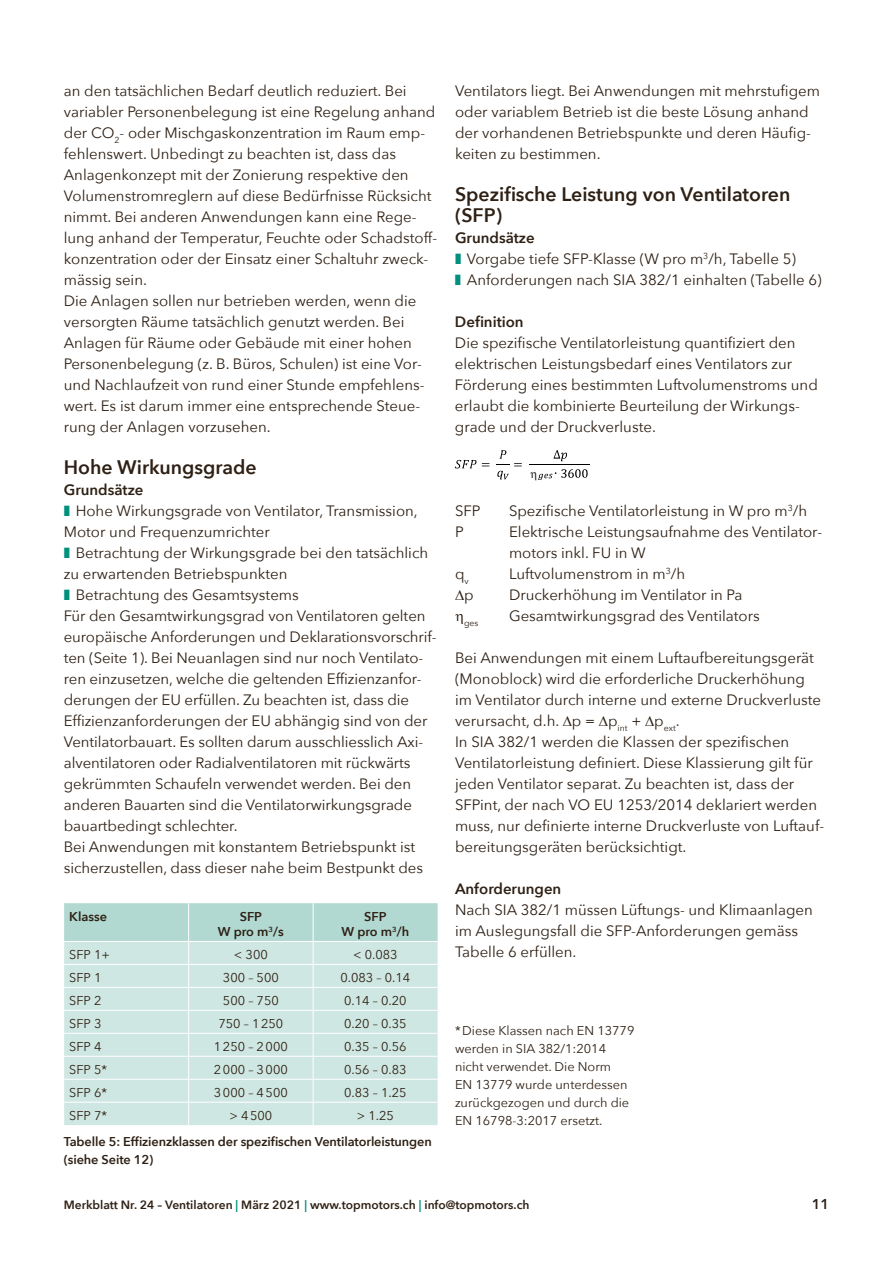
<style>
.page{position:relative;width:893px;height:1263px;background:#fff}
.page>*{position:absolute;margin:0;border:0;box-sizing:border-box;transform-origin:0 0}
.t1{font:600 19.5px/21px "Avenir Next";color:#2e2014}
.t2{font:15px/21px "Avenir Next";color:#2e2014}
.t3{font:600 15px "Avenir Next";color:#2e2014}
.t4{font:600 14.25px "Avenir Next";color:#2e2014}
.t5{font:12.75px/18px "Avenir Next";color:#2e2014}
.t6{font:600 12.75px/15px "Avenir Next";letter-spacing:-.01em;color:#2e2014;text-align:center}
.t7{font:600 12px "Avenir Next";color:#2e2014}
.t8{font:8.7px "Avenir Next";color:#2e2014}
.s1{font-weight:600}
.s2{color:#00907d}
</style>
<div class="page">
<svg style="left:64px;top:903px;width:374px;height:222px;background:#cce5e0"></svg>
<svg style="left:455px;top:460px;width:34px;height:8px"></svg>
<svg style="left:497px;top:450px;width:25px;height:29px"></svg>
<svg style="left:554px;top:450px;width:13px;height:11px"></svg>
<hr style="left:529px;top:464px;width:60px;height:1px;background:#000">
<svg style="left:538px;top:469px;width:50px;height:11px"></svg>
<p class="t2" style="left:64px;top:80px;width:375px">an den tatsächlichen Bedarf deutlich reduziert. Bei variabler Personenbelegung ist eine Regelung anhand der CO<sub>2</sub>- oder Mischgaskonzentration im Raum emp&shy;fehlenswert. Unbedingt zu beachten ist, dass das Anlagenkonzept mit der Zonierung respektive den Volumenstromreglern auf diese Bedürfnisse Rücksicht nimmt. Bei anderen Anwendungen kann eine Rege&shy;lung anhand der Temperatur, Feuchte oder Schadstoff&shy;konzentration oder der Einsatz einer Schaltuhr zweck&shy;mässig sein.<br>Die Anlagen sollen nur betrieben werden, wenn die versorgten Räume tatsächlich genutzt werden. Bei Anlagen für Räume oder Gebäude mit einer hohen Personenbelegung (z. B. Büros, Schulen) ist eine Vor&shy;und Nachlaufzeit von rund einer Stunde empfehlens&shy;wert. Es ist darum immer eine entsprechende Steue&shy;rung der Anlagen vorzusehen.</p>
<h1 class="t1" style="left:64px;top:456px;width:194px">Hohe Wirkungsgrade</h1>
<p class="t3" style="left:64px;top:477px;width:81px">Grundsätze</p>
<p class="t2" style="left:64px;top:500px;width:356px;text-indent:12px">Hohe Wirkungsgrade von Ventilator, Transmission,<br>Motor und Frequenzumrichter</p>
<p class="t2" style="left:76px;top:542px;width:354px">Betrachtung der Wirkungsgrade bei den tatsächlich</p>
<p class="t2" style="left:64px;top:563px;width:225px">zu erwartenden Betriebspunkten</p>
<p class="t2" style="left:76px;top:584px;width:225px">Betrachtung des Gesamtsystems</p>
<p class="t2" style="left:64px;top:605px;width:363px">Für den Gesamtwirkungsgrad von Ventilatoren gelten</p>
<p class="t2" style="left:64px;top:626px;width:374px">europäische Anforderungen und Deklarationsvorschrif-</p>
<p class="t2" style="left:64px;top:647px;width:361px">ten (Seite 1). Bei Neuanlagen sind nur noch Ventilato-</p>
<p class="t2" style="left:64px;top:668px;width:359px">ren einzusetzen, welche die geltenden Effizienzanfor-</p>
<p class="t2" style="left:64px;top:689px;width:347px">derungen der EU erfüllen. Zu beachten ist, dass die</p>
<p class="t2" style="left:64px;top:710px;width:365px">Effizienzanforderungen der EU abhängig sind von der</p>
<p class="t2" style="left:64px;top:731px;width:361px">Ventilatorbauart. Es sollten darum ausschliesslich Axi-</p>
<p class="t2" style="left:64px;top:752px;width:348px">alventilatoren oder Radialventilatoren mit rückwärts</p>
<p class="t2" style="left:64px;top:773px;width:349px">gekrümmten Schaufeln verwendet werden. Bei den</p>
<p class="t2" style="left:64px;top:794px;width:350px">anderen Bauarten sind die Ventilatorwirkungsgrade</p>
<p class="t2" style="left:64px;top:815px;width:176px">bauartbedingt schlechter.</p>
<p class="t2" style="left:64px;top:836px;width:353px">Bei Anwendungen mit konstantem Betriebspunkt ist</p>
<p class="t2" style="left:64px;top:857px;width:361px">sicherzustellen, dass dieser nahe beim Bestpunkt des</p>
<p class="t6" style="left:69px;top:909px;width:39px">Klasse</p>
<p class="t6" style="left:218px;top:909px;width:67px">SFP<br>W pro m<sup>3</sup>/s</p>
<p class="t6" style="left:342px;top:909px;width:69px">SFP<br>W pro m<sup>3</sup>/h</p>
<p class="t5" style="left:69px;top:945px;width:42px">SFP 1+</p>
<p class="t5" style="left:234px;top:945px;width:35px">&lt; 300</p>
<p class="t5" style="left:353px;top:945px;width:46px">&lt; 0.083</p>
<p class="t5" style="left:69px;top:968px;width:34px">SFP 1</p>
<p class="t5" style="left:223px;top:968px;width:57px">300 – 500</p>
<p class="t5" style="left:340px;top:968px;width:71px">0.083 – 0.14</p>
<p class="t5" style="left:69px;top:991px;width:34px">SFP 2</p>
<p class="t5" style="left:223px;top:991px;width:57px">500 – 750</p>
<p class="t5" style="left:344px;top:991px;width:64px">0.14 – 0.20</p>
<p class="t5" style="left:69px;top:1014px;width:34px">SFP 3</p>
<p class="t5" style="left:218px;top:1014px;width:66px">750 – 1250</p>
<p class="t5" style="left:344px;top:1014px;width:64px">0.20 – 0.35</p>
<p class="t5" style="left:69px;top:1037px;width:34px">SFP 4</p>
<p class="t5" style="left:214px;top:1037px;width:75px">1250 – 2000</p>
<p class="t5" style="left:344px;top:1037px;width:64px">0.35 – 0.56</p>
<p class="t5" style="left:69px;top:1060px;width:39px">SFP 5*</p>
<p class="t5" style="left:214px;top:1060px;width:75px">2000 – 3000</p>
<p class="t5" style="left:344px;top:1060px;width:64px">0.56 – 0.83</p>
<p class="t5" style="left:69px;top:1083px;width:39px">SFP 6*</p>
<p class="t5" style="left:214px;top:1083px;width:75px">3000 – 4500</p>
<p class="t5" style="left:344px;top:1083px;width:64px">0.83 – 1.25</p>
<p class="t5" style="left:69px;top:1106px;width:39px">SFP 7*</p>
<p class="t5" style="left:229px;top:1106px;width:44px">&gt; 4500</p>
<p class="t5" style="left:357px;top:1106px;width:39px">&gt; 1.25</p>
<p class="t6" style="left:64px;top:1132px;width:370px;line-height:18px;text-align:left">Tabelle 5: Effizienzklassen der spezifischen Ventilatorleistungen (siehe Seite 12)</p>
<p class="t2" style="left:455px;top:80px;width:367px">Ventilators liegt. Bei Anwendungen mit mehrstufigem oder variablem Betrieb ist die beste Lösung anhand der vorhandenen Betriebspunkte und deren Häufig&shy;keiten zu bestimmen.</p>
<h1 class="t1" style="left:455px;top:183px;width:337px">Spezifische Leistung von Ventilatoren (SFP)</h1>
<p class="t2" style="left:467px;top:227px;width:356px;text-indent:-12px"><span class="s1">Grundsätze<br></span>Vorgabe tiefe SFP-Klasse (W pro m<sup>3</sup>/h, Tabelle 5)<br>Anforderungen nach SIA 382/1 einhalten (Tabelle 6)</p>
<p class="t3" style="left:455px;top:309px;width:70px">Definition</p>
<p class="t2" style="left:455px;top:332px;width:364px">Die spezifische Ventilatorleistung quantifiziert den elektrischen Leistungsbedarf eines Ventilators zur Förderung eines bestimmten Luftvolumenstroms und erlaubt die kombinierte Beurteilung der Wirkungs&shy;grade und der Druckverluste.</p>
<p class="t2" style="left:455px;top:500px;width:27px">SFP</p>
<p class="t2" style="left:509px;top:500px;width:300px">Spezifische Ventilatorleistung in W pro m<sup>3</sup>/h</p>
<p class="t2" style="left:455px;top:521px;width:10px">P</p>
<p class="t2" style="left:509px;top:521px;width:315px">Elektrische Leistungsaufnahme des Ventilator&shy;motors inkl. FU in W</p>
<p class="t2" style="left:455px;top:563px;width:15px">q<sub>v</sub></p>
<p class="t2" style="left:509px;top:563px;width:178px">Luftvolumenstrom in m<sup>3</sup>/h</p>
<p class="t2" style="left:464px;top:584px;width:11px">p</p>
<p class="t2" style="left:509px;top:584px;width:235px">Druckerhöhung im Ventilator in Pa</p>
<p class="t8" style="left:464px;top:616px;width:16px">ges</p>
<p class="t2" style="left:509px;top:605px;width:252px">Gesamtwirkungsgrad des Ventilators</p>
<p class="t2" style="left:455px;top:647px;width:371px">Bei Anwendungen mit einem Luftaufbereitungsgerät (Monoblock) wird die erforderliche Druckerhöhung im Ventilator durch interne und externe Druckverluste verursacht, d.h. ∆p = ∆p<sub>int</sub> + ∆p<sub>ext</sub>.<br>In SIA 382/1 werden die Klassen der spezifischen Ventilatorleistung definiert. Diese Klassierung gilt für jeden Ventilator separat. Zu beachten ist, dass der SFPint, der nach VO EU 1253/2014 deklariert werden muss, nur definierte interne Druckverluste von Luftauf&shy;bereitungsgeräten berücksichtigt.</p>
<p class="t3" style="left:455px;top:876px;width:108px">Anforderungen</p>
<p class="t2" style="left:455px;top:899px;width:359px">Nach SIA 382/1 müssen Lüftungs- und Klimaanlagen im Auslegungsfall die SFP-Anforderungen gemäss<br>Tabelle 6 erfüllen.</p>
<p class="t5" style="left:455px;top:1021px;width:181px">*Diese Klassen nach EN 13779 werden in SIA 382/1:2014 nicht verwendet. Die Norm<br>EN 13779 wurde unterdessen zurückgezogen und durch die<br>EN 16798-3:2017 ersetzt.</p>
<p class="t7" style="left:64px;top:1194px;width:467px">Merkblatt Nr. 24 – Ventilatoren <span class="s2">|</span> März 2021 <span class="s2">|</span> www.topmotors.ch <span class="s2">|</span> info@topmotors.ch</p>
<p class="t4" style="left:812px;top:1191px;width:19px">11</p>
</div>
